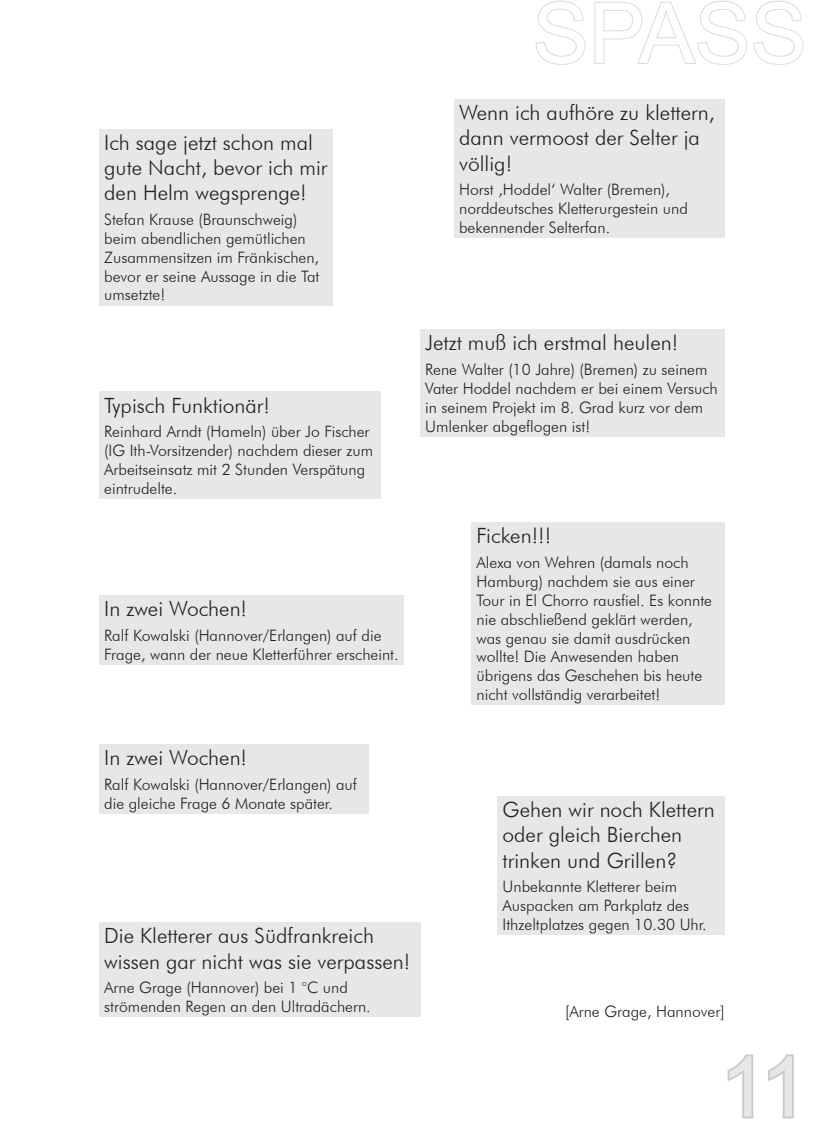
<style>
.page{position:relative;width:819px;height:1141px;background:#fff}
.page>*{position:absolute;margin:0;border:0;box-sizing:border-box;transform-origin:0 0}
.t1{font:84px "Arial";color:#fff}
.t2{font:84px "Arial";color:#e6e7e9}
.t3{font:300 21px/25.2px "Futura BT";color:#231f20}
.t4{font:300 15.75px/18.9px "Futura BT";color:#231f20}
</style>
<div class="page">
<svg style="left:535px;top:0;width:51px;height:65px"></svg>
<svg style="left:594px;top:0;width:210px;height:65px"></svg>
<div style="left:99px;top:129px;width:233px;height:176px;background:#e6e7e9"></div>
<div style="left:454px;top:99px;width:270px;height:139px;background:#e6e7e9"></div>
<div style="left:99px;top:392px;width:281px;height:107px;background:#e6e7e9"></div>
<div style="left:420px;top:329px;width:304px;height:108px;background:#e6e7e9"></div>
<div style="left:99px;top:922px;width:321px;height:95px;background:#e6e7e9"></div>
<div style="left:99px;top:595px;width:304px;height:70px;background:#e6e7e9"></div>
<div style="left:99px;top:744px;width:270px;height:70px;background:#e6e7e9"></div>
<div style="left:497px;top:796px;width:227px;height:139px;background:#e6e7e9"></div>
<div style="left:471px;top:523px;width:253px;height:182px;background:#e6e7e9"></div>
<svg style="left:727px;top:1054px;width:27px;height:65px"></svg>
<svg style="left:768px;top:1054px;width:26px;height:65px"></svg>
<h2 class="t3" style="left:104px;top:130px;width:225px">Ich sage jetzt schon mal gute Nacht, bevor ich mir den Helm wegsprenge!</h2>
<p class="t4" style="left:104px;top:210px;width:217px">Stefan Krause (Braunschweig) beim abendlichen gemütlichen<br>Zusammensitzen im Fränkischen, bevor er seine Aussage in die Tat umsetzte!</p>
<h2 class="t3" style="left:104px;top:393px;width:167px">Typisch Funktionär!</h2>
<p class="t4" style="left:104px;top:422px;width:270px">Reinhard Arndt (Hameln) über Jo Fischer (IG Ith-Vorsitzender) nachdem dieser zum Arbeitseinsatz mit 2 Stunden Verspätung eintrudelte.</p>
<h2 class="t3" style="left:104px;top:596px;width:144px">In zwei Wochen!</h2>
<p class="t4" style="left:104px;top:626px;width:296px">Ralf Kowalski (Hannover/Erlangen) auf die<br>Frage, wann der neue Kletterführer erscheint.</p>
<h1 class="t1" style="left:533px;top:-22px;width:275px">SPASS</h1>
<h2 class="t3" style="left:459px;top:100px;width:257px">Wenn ich aufhöre zu klettern, dann vermoost der Selter ja völlig!</h2>
<p class="t4" style="left:459px;top:180px;width:230px">Horst ‚Hoddel‘ Walter (Bremen), norddeutsches Kletterurgestein und bekennender Selterfan.</p>
<h2 class="t3" style="left:425px;top:330px;width:254px">Jetzt muß ich erstmal heulen!</h2>
<p class="t4" style="left:425px;top:360px;width:294px">Rene Walter (10 Jahre) (Bremen) zu seinem Vater Hoddel nachdem er bei einem Versuch in seinem Projekt im 8. Grad kurz vor dem Umlenker abgeflogen ist!</p>
<h2 class="t3" style="left:476px;top:523px;width:76px">Ficken!!!</h2>
<p class="t4" style="left:476px;top:553px;width:237px">Alexa von Wehren (damals noch<br>Hamburg) nachdem sie aus einer<br>Tour in El Chorro rausfiel. Es konnte nie abschließend geklärt werden, was genau sie damit ausdrücken wollte! Die Anwesenden haben übrigens das Geschehen bis heute nicht vollständig verarbeitet!</p>
<h2 class="t3" style="left:104px;top:745px;width:144px">In zwei Wochen!</h2>
<p class="t4" style="left:104px;top:775px;width:254px">Ralf Kowalski (Hannover/Erlangen) auf die gleiche Frage 6 Monate später.</p>
<h2 class="t3" style="left:104px;top:923px;width:307px">Die Kletterer aus Südfrankreich wissen gar nicht was sie verpassen!</h2>
<p class="t4" style="left:104px;top:978px;width:268px">Arne Grage (Hannover) bei 1 °C und strömenden Regen an den Ultradächern.</p>
<h2 class="t3" style="left:502px;top:797px;width:214px">Gehen wir noch Klettern oder gleich Bierchen trinken und Grillen?</h2>
<p class="t4" style="left:502px;top:877px;width:206px">Unbekannte Kletterer beim<br>Auspacken am Parkplatz des<br>Ithzeltplatzes gegen 10.30 Uhr.</p>
<p class="t4" style="left:565px;top:1002px;width:161px">[Arne Grage, Hannover]</p>
<h1 class="t2" style="left:720px;top:1032px;width:89px">11</h1>
</div>
